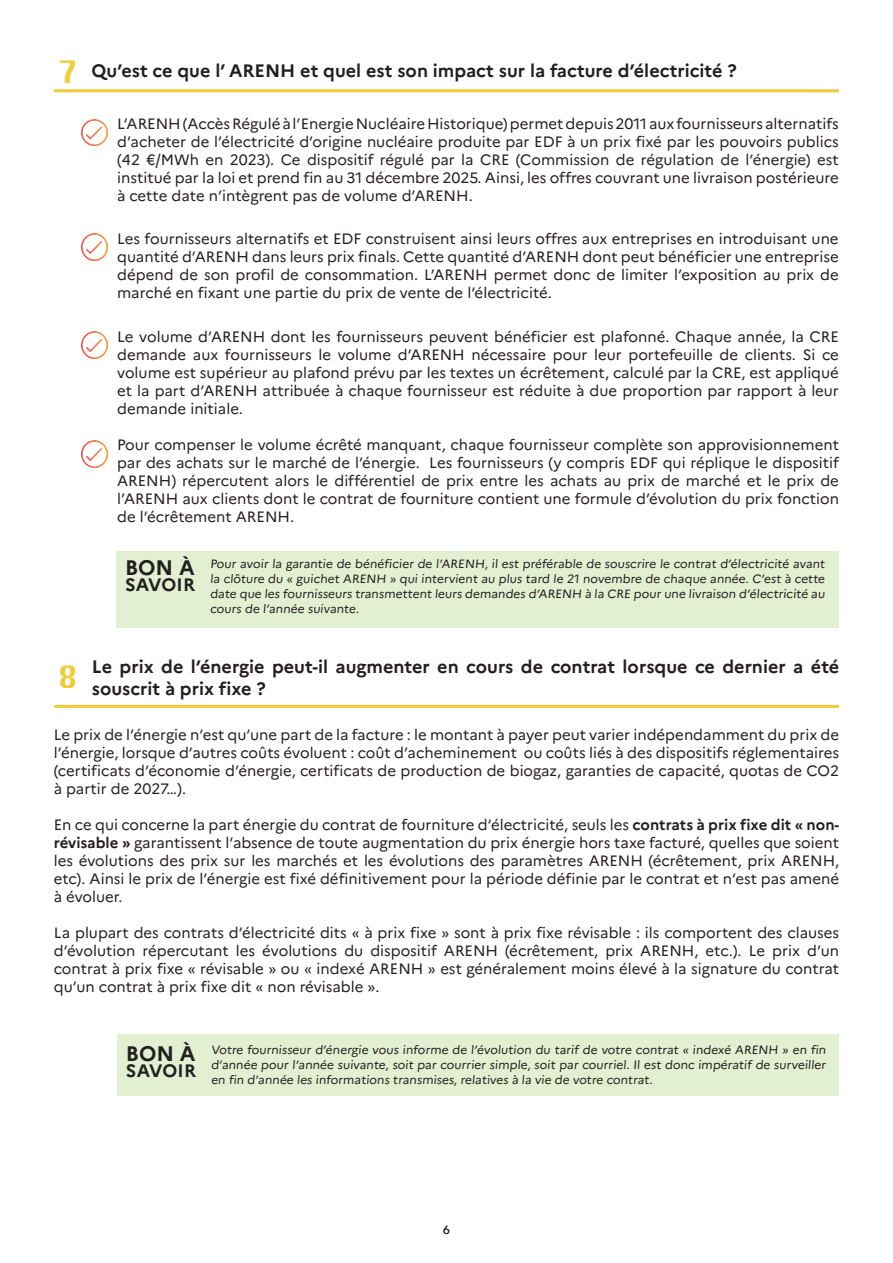
<style>
.page{position:relative;width:893px;height:1263px;background:#fff}
.page>*{position:absolute;margin:0;border:0;box-sizing:border-box;transform-origin:0 0}
.t1{font:30px "Silom";color:#efcd38}
.t2{font:700 21px "Marianne";color:#231f20}
.t3{font:700 18px/21.6px "Marianne";color:#231f20}
.t4{font:15px/18px "Marianne";color:#231f20;text-align:justify}
.t5{font:12px/15px "Marianne";letter-spacing:-.02em;color:#231f20;text-align:justify}
.t6{font:600 12px "Avenir Next";color:#231f20}
.s1{font-weight:700}
</style>
<div class="page">
<div style="left:116px;top:551px;width:722px;height:77px;background:#e2efd0"></div>
<img style="left:81px;top:119px;width:27px;height:27px">
<img style="left:81px;top:234px;width:27px;height:26px">
<img style="left:81px;top:332px;width:27px;height:27px">
<img style="left:81px;top:440px;width:27px;height:27px">
<hr style="left:54px;top:89px;width:785px;height:3px;background:#efcd38">
<div style="left:117px;top:1034px;width:722px;height:62px;background:#e2efd0"></div>
<hr style="left:54px;top:705px;width:785px;height:3px;background:#efcd38">
<h1 class="t1" style="left:58px;top:55px;width:22px">7</h1>
<p class="t3" style="left:92px;top:60px;width:647px">Qu’est ce que l’ ARENH et quel est son impact sur la facture d’électricité ?</p>
<p class="t4" style="left:117px;top:115px;width:723px">L’ARENH (Accès Régulé à l’Energie Nucléaire Historique) permet depuis 2011 aux fournisseurs alternatifs d’acheter de l’électricité d’origine nucléaire produite par EDF à un prix fixé par les pouvoirs publics (42 €/MWh en 2023). Ce dispositif régulé par la CRE (Commission de régulation de l’énergie) est institué par la loi et prend fin au 31 décembre 2025. Ainsi, les offres couvrant une livraison postérieure à cette date n’intègrent pas de volume d’ARENH.</p>
<p class="t4" style="left:117px;top:229px;width:723px">Les fournisseurs alternatifs et EDF construisent ainsi leurs offres aux entreprises en introduisant une quantité d’ARENH dans leurs prix finals. Cette quantité d’ARENH dont peut bénéficier une entreprise dépend de son profil de consommation. L’ARENH permet donc de limiter l’exposition au prix de marché en fixant une partie du prix de vente de l’électricité.</p>
<p class="t4" style="left:117px;top:327px;width:723px">Le volume d’ARENH dont les fournisseurs peuvent bénéficier est plafonné. Chaque année, la CRE demande aux fournisseurs le volume d’ARENH nécessaire pour leur portefeuille de clients. Si ce volume est supérieur au plafond prévu par les textes un écrêtement, calculé par la CRE, est appliqué et la part d’ARENH attribuée à chaque fournisseur est réduite à due proportion par rapport à leur demande initiale.</p>
<p class="t4" style="left:117px;top:436px;width:723px">Pour compenser le volume écrêté manquant, chaque fournisseur complète son approvisionnement par des achats sur le marché de l’énergie. Les fournisseurs (y compris EDF qui réplique le dispositif ARENH) répercutent alors le différentiel de prix entre les achats au prix de marché et le prix de l’ARENH aux clients dont le contrat de fourniture contient une formule d’évolution du prix fonction de l’écrêtement ARENH.</p>
<p class="t5" style="left:210px;top:556px;width:618px">Pour avoir la garantie de bénéficier de l’ARENH, il est préférable de souscrire le contrat d’électricité avant la clôture du « guichet ARENH » qui intervient au plus tard le 21 novembre de chaque année. C’est à cette date que les fournisseurs transmettent leurs demandes d’ARENH à la CRE pour une livraison d’électricité au cours de l’année suivante.</p>
<h2 class="t2" style="left:125px;top:554px;width:71px">BON À</h2>
<p class="t3" style="left:125px;top:574px;width:72px">SAVOIR</p>
<h1 class="t1" style="left:58px;top:660px;width:22px">8</h1>
<p class="t3" style="left:92px;top:656px;width:749px">Le prix de l’énergie peut-il augmenter en cours de contrat lorsque ce dernier a été souscrit à prix fixe ?</p>
<p class="t4" style="left:54px;top:726px;width:787px">Le prix de l’énergie n’est qu’une part de la facture : le montant à payer peut varier indépendamment du prix de l’énergie, lorsque d’autres coûts évoluent : coût d’acheminement ou coûts liés à des dispositifs réglementaires (certificats d’économie d’énergie, certificats de production de biogaz, garanties de capacité, quotas de CO2 à partir de 2027…).</p>
<p class="t4" style="left:54px;top:816px;width:787px">En ce qui concerne la part énergie du contrat de fourniture d’électricité, seuls les <span class="s1">contrats à prix fixe dit « non&shy;révisable »</span> garantissent l’absence de toute augmentation du prix énergie hors taxe facturé, quelles que soient les évolutions des prix sur les marchés et les évolutions des paramètres ARENH (écrêtement, prix ARENH, etc). Ainsi le prix de l’énergie est fixé définitivement pour la période définie par le contrat et n’est pas amené à évoluer.</p>
<p class="t4" style="left:54px;top:924px;width:787px">La plupart des contrats d’électricité dits « à prix fixe » sont à prix fixe révisable : ils comportent des clauses d’évolution répercutant les évolutions du dispositif ARENH (écrêtement, prix ARENH, etc.). Le prix d’un contrat à prix fixe « révisable » ou « indexé ARENH » est généralement moins élevé à la signature du contrat qu’un contrat à prix fixe dit « non révisable ».</p>
<h2 class="t2" style="left:126px;top:1040px;width:71px">BON À</h2>
<p class="t3" style="left:126px;top:1060px;width:72px">SAVOIR</p>
<p class="t5" style="left:211px;top:1042px;width:618px">Votre fournisseur d’énergie vous informe de l’évolution du tarif de votre contrat « indexé ARENH » en fin d’année pour l’année suivante, soit par courrier simple, soit par courriel. Il est donc impératif de surveiller en fin d’année les informations transmises, relatives à la vie de votre contrat.</p>
<p class="t6" style="left:443px;top:1220px;width:9px">6</p>
</div>
